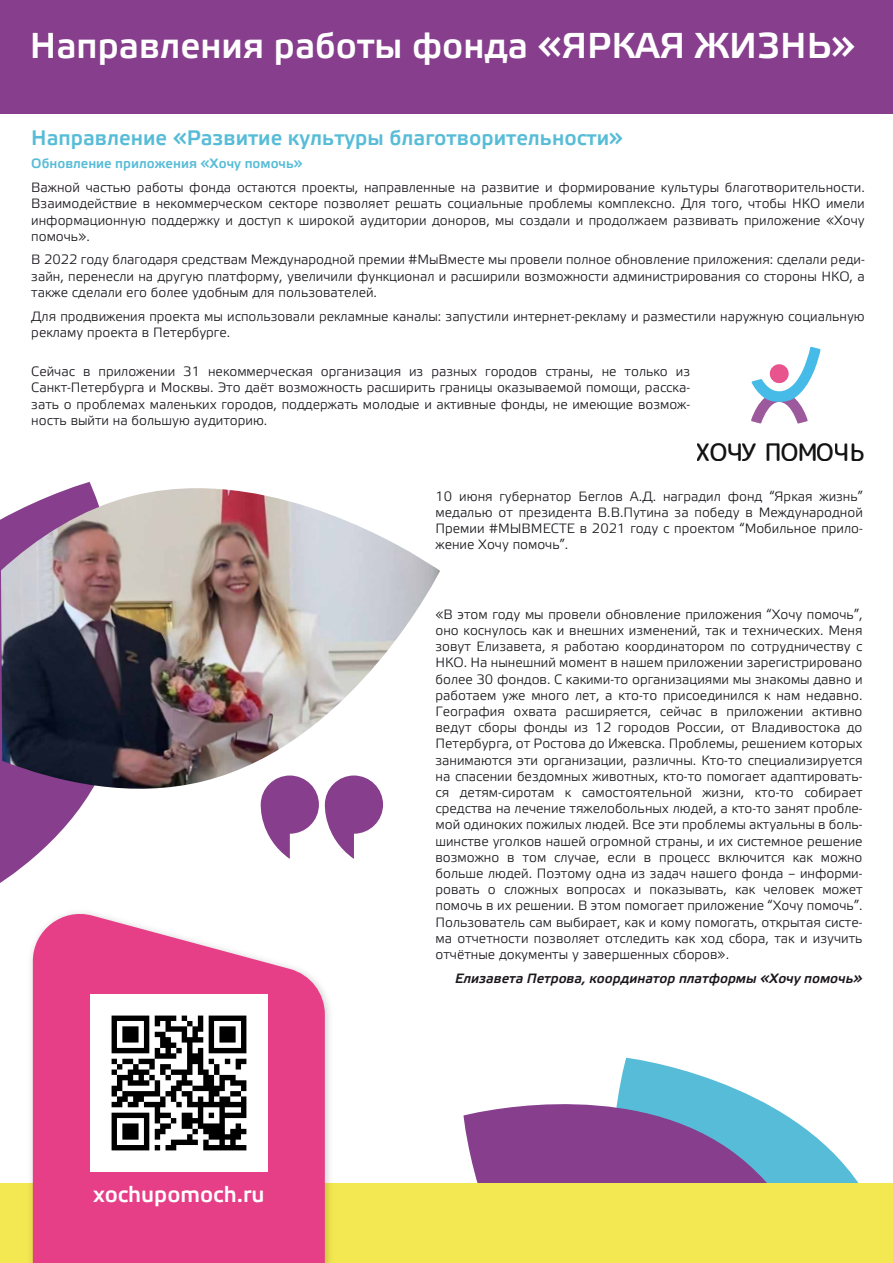
<style>
.page{position:relative;width:893px;height:1263px;background:#fff}
.page>*{position:absolute;margin:0;border:0;box-sizing:border-box;transform-origin:0 0}
.t1{font:36px "Etelka Medium Pro";color:#fff}
.t2{font:500 24.15px "Rounded Mplus 1 c";letter-spacing:-.025em;color:#131313}
.t3{font:22.35px "Etelka Medium Pro";color:#fff}
.t4{font:21px "Etelka Medium Pro";color:#57bcd7}
.t5{font:13.5px/16.2px "Etelka Light Pro";color:#1a171c;text-align:justify}
.t6{font:italic 13.5px "Etelka Medium Pro";color:#1a171c}
.t7{font:13.5px "Etelka Medium Pro";color:#57bcd7}
</style>
<div class="page">
<svg style="left:622px;top:1058px;width:237px;height:125px"></svg>
<svg style="left:463px;top:1074px;width:389px;height:109px"></svg>
<div style="left:0;top:1183px;width:893px;height:80px;background:#f3e851"></div>
<div style="left:0;top:0;width:893px;height:114px;background:#863e8d"></div>
<img style="left:31px;top:952px;width:299px;height:311px">
<svg style="left:33px;top:932px;width:292px;height:331px;background:#e74b8f"></svg>
<img style="left:90px;top:995px;width:177px;height:177px">
<svg style="left:751px;top:347px;width:70px;height:77px"></svg>
<svg style="left:0;top:482px;width:162px;height:461px"></svg>
<svg style="left:260px;top:799px;width:123px;height:60px"></svg>
<img style="left:1px;top:488px;width:439px;height:311px">
<h1 class="t1" style="left:30px;top:26px;width:827px">Направления работы фонда «ЯРКАЯ ЖИЗНЬ»</h1>
<h3 class="t4" style="left:31px;top:126px;width:593px">Направление «Развитие культуры благотворительности»</h3>
<p class="t7" style="left:31px;top:156px;width:273px">Обновление приложения «Хочу помочь»</p>
<p class="t5" style="left:31px;top:180px;width:835px">Важной частью работы фонда остаются проекты, направленные на развитие и формирование культуры благотворительности.<br>Взаимодействие в некоммерческом секторе позволяет решать социальные проблемы комплексно. Для того, чтобы НКО имели информационную поддержку и доступ к широкой аудитории доноров, мы создали и продолжаем развивать приложение «Хочу помочь».</p>
<p class="t5" style="left:31px;top:253px;width:835px">В 2022 году благодаря средствам Международной премии #МыВместе мы провели полное обновление приложения: сделали реди&shy;зайн, перенесли на другую платформу, увеличили функционал и расширили возможности администрирования со стороны НКО, а также сделали его более удобным для пользователей.</p>
<p class="t5" style="left:31px;top:309px;width:835px">Для продвижения проекта мы использовали рекламные каналы: запустили интернет-рекламу и разместили наружную социальную рекламу проекта в Петербурге.</p>
<p class="t5" style="left:31px;top:364px;width:660px">Сейчас в приложении 31 некоммерческая организация из разных городов страны, не только из Санкт-Петербурга и Москвы. Это даёт возможность расширить границы оказываемой помощи, расска&shy;зать о проблемах маленьких городов, поддержать молодые и активные фонды, не имеющие возмож&shy;ность выйти на большую аудиторию.</p>
<h2 class="t2" style="left:696px;top:434px;width:170px">ХОЧУ ПОМОЧЬ</h2>
<p class="t5" style="left:435px;top:489px;width:429px">10 июня губернатор Беглов А.Д. наградил фонд “Яркая жизнь” медалью от президента В.В.Путина за победу в Международной Премии #МЫВМЕСТЕ в 2021 году с проектом “Мобильное прило&shy;жение Хочу помочь”.</p>
<h3 class="t3" style="left:93px;top:1182px;width:173px">xochupomoch.ru</h3>
<p class="t5" style="left:435px;top:607px;width:428px">«В этом году мы провели обновление приложения “Хочу помочь”, оно коснулось как и внешних изменений, так и технических. Меня зовут Елизавета, я работаю координатором по сотрудничеству с НКО. На нынешний момент в нашем приложении зарегистрировано более 30 фондов. С какими-то организациями мы знакомы давно и работаем уже много лет, а кто-то присоединился к нам недавно.<br>География охвата расширяется, сейчас в приложении активно ведут сборы фонды из 12 городов России, от Владивостока до Петербурга, от Ростова до Ижевска. Проблемы, решением которых занимаются эти организации, различны. Кто-то специализируется на спасении бездомных животных, кто-то помогает адаптировать&shy;ся детям-сиротам к самостоятельной жизни, кто-то собирает средства на лечение тяжелобольных людей, а кто-то занят пробле&shy;мой одиноких пожилых людей. Все эти проблемы актуальны в боль&shy;шинстве уголков нашей огромной страны, и их системное решение возможно в том случае, если в процесс включится как можно больше людей. Поэтому одна из задач нашего фонда – информи&shy;ровать о сложных вопросах и показывать, как человек может помочь в их решении. В этом помогает приложение “Хочу помочь”.<br>Пользователь сам выбирает, как и кому помогать, открытая систе&shy;ма отчетности позволяет отследить как ход сбора, так и изучить отчётные документы у завершенных сборов».</p>
<p class="t6" style="left:455px;top:971px;width:409px">Елизавета Петрова, координатор платформы «Хочу помочь»</p>
</div>
